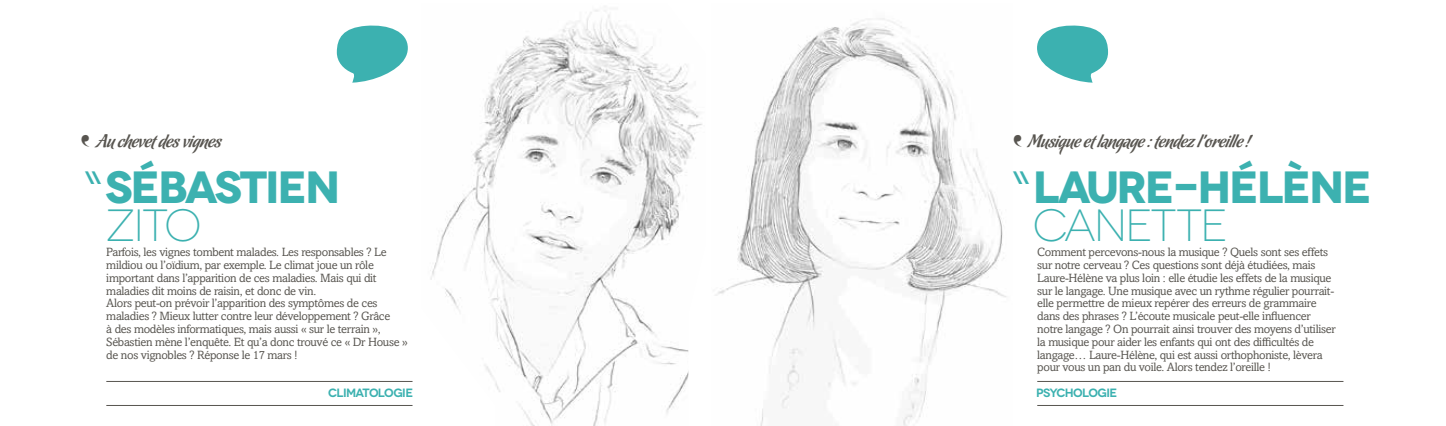
<style>
.page{position:relative;width:1446px;height:426px;background:#fff}
.page>*{position:absolute;margin:0;border:0;box-sizing:border-box;transform-origin:0 0}
.t1{font:700 45px "Novecentowide";letter-spacing:-.05em;color:#3cb1b0}
.t2{font:300 45px "Novecentowide";letter-spacing:-.05em;color:#3cb1b0}
.t3{font:31.5px "Grumpy Black 88";color:#585550}
.t4{font:18px "Chocolate Caliente";letter-spacing:-.01em;color:#585550}
.t5{font:700 18px "Novecentowide";color:#3cb1b0}
.t6{font:12px/12.8px "Amasis MT Std";letter-spacing:-.025em;color:#585550}
.t7{font:600 12px "Novecentowide";letter-spacing:-.06em;color:#3cb1b0}
</style>
<div class="page">
<img style="left:430px;top:10px;width:272px;height:415px">
<img style="left:715px;top:18px;width:292px;height:407px">
<svg style="left:1037px;top:25px;width:71px;height:58px"></svg>
<svg style="left:337px;top:25px;width:71px;height:58px"></svg>
<hr style="left:106px;top:380px;width:306px;height:1px;background:#585550">
<hr style="left:106px;top:404px;width:306px;height:1px;background:#585550">
<hr style="left:1037px;top:380px;width:306px;height:1px;background:#585550">
<hr style="left:1037px;top:404px;width:306px;height:1px;background:#585550">
<h3 class="t4" style="left:96px;top:131px;width:127px">Au chevet des vignes</h3>
<h2 class="t3" style="left:82px;top:127px;width:10px">‘</h2>
<h3 class="t5" style="left:85px;top:167px;width:17px">\\</h3>
<h1 class="t1" style="left:105px;top:159px;width:237px">SÉBASTIEN</h1>
<h1 class="t2" style="left:105px;top:199px;width:98px">ZITO</h1>
<p class="t6" style="left:106px;top:245px;width:303px">Parfois, les vignes tombent malades. Les responsables ? Le mildiou ou l’oïdium, par exemple. Le climat joue un rôle important dans l’apparition de ces maladies. Mais qui dit maladies dit moins de raisin, et donc de vin.<br>Alors peut-on prévoir l’apparition des symptômes de ces maladies ? Mieux lutter contre leur développement ? Grâce<br>à des modèles informatiques, mais aussi « sur le terrain », Sébastien mène l’enquête. Et qu’a donc trouvé ce « Dr House » de nos vignobles ? Réponse le 17 mars !</p>
<h3 class="t4" style="left:1028px;top:131px;width:224px">Musique et langage : tendez l’oreille !</h3>
<h2 class="t3" style="left:1014px;top:127px;width:10px">‘</h2>
<h3 class="t5" style="left:1013px;top:167px;width:17px">\\</h3>
<h1 class="t1" style="left:1033px;top:159px;width:341px">LAURE-HÉLÈNE</h1>
<h1 class="t2" style="left:1033px;top:199px;width:196px">CANETTE</h1>
<p class="t6" style="left:1037px;top:245px;width:300px">Comment percevons-nous la musique ? Quels sont ses effets sur notre cerveau ? Ces questions sont déjà étudiées, mais Laure-Hélène va plus loin : elle étudie les effets de la musique sur le langage. Une musique avec un rythme régulier pourrait&shy;elle permettre de mieux repérer des erreurs de grammaire dans des phrases ? L’écoute musicale peut-elle influencer notre langage ? On pourrait ainsi trouver des moyens d’utiliser la musique pour aider les enfants qui ont des difficultés de langage… Laure-Hélène, qui est aussi orthophoniste, lèvera pour vous un pan du voile. Alors tendez l’oreille !</p>
<p class="t7" style="left:328px;top:385px;width:86px">CLIMATOLOGIE</p>
<p class="t7" style="left:1036px;top:385px;width:83px">PSYCHOLOGIE</p>
</div>
